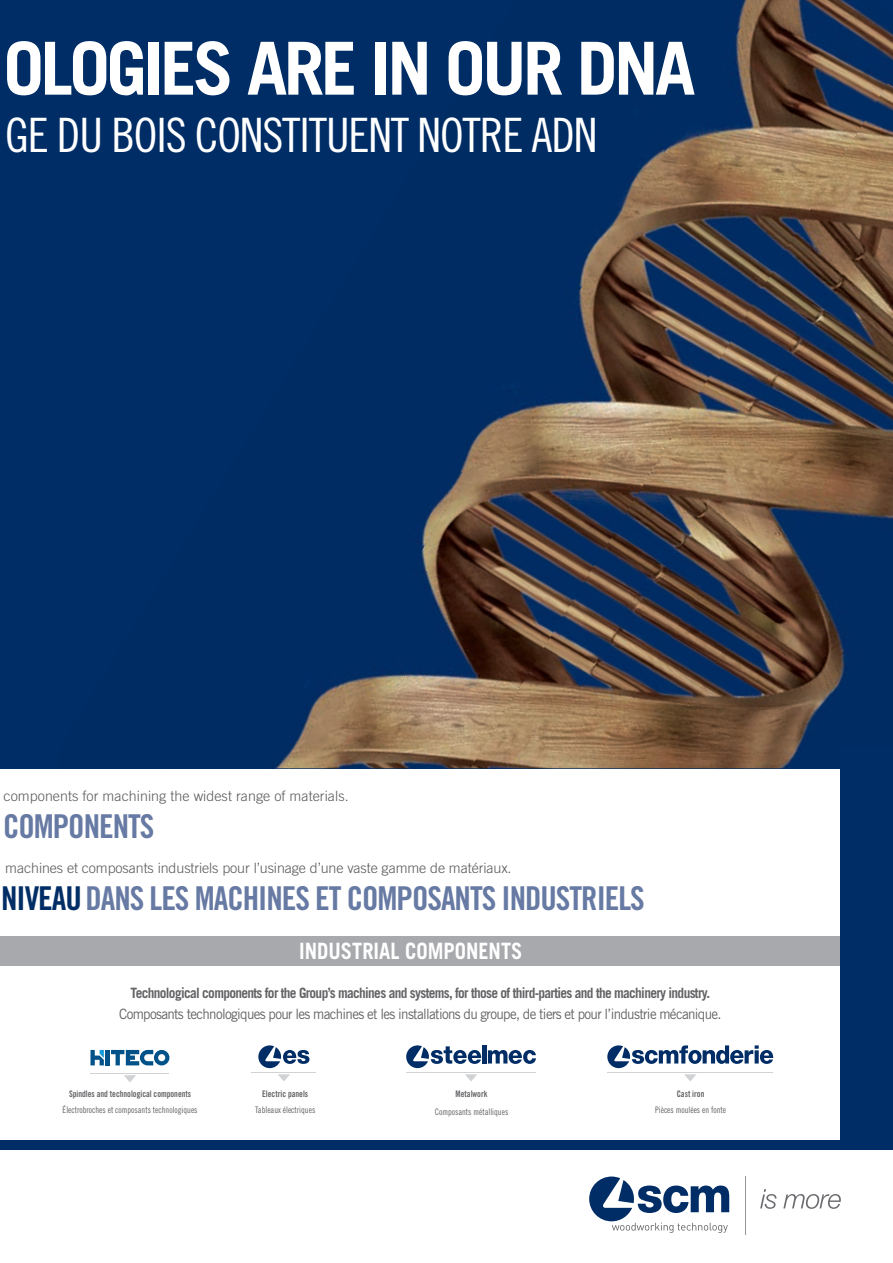
<style>
.page{position:relative;width:893px;height:1263px;background:#fff}
.page>*{position:absolute;margin:0;border:0;box-sizing:border-box;transform-origin:0 0}
.t1{font:700 73.2px "Trade Gothic LT Std";letter-spacing:-.05em;color:#fff}
.t2{font:47.4px "Trade Gothic LT Std Cn 18";letter-spacing:-.025em;color:#fff}
.t3{font:32.85px "Trade Gothic LT Std Bd Cn 20";letter-spacing:-.03em;color:#677aa4}
.t4{font:700 22.5px "Trade Gothic LT Std";color:#fff;scale:.9 1}
.t5{font:300 14.25px "Trade Gothic LT Std";letter-spacing:-.005em;color:#57585a}
.t6{font:700 14.25px "Trade Gothic LT Std";letter-spacing:-.05em;color:#636366;scale:.94 1}
.t7{font:14.25px "Trade Gothic LT Std";letter-spacing:-.05em;color:#636366;scale:.94 1}
.t8{font:9px "Trade Gothic LT Std Cn 18";color:#636366;scale:.94 1}
.t9{font:9px "Trade Gothic LT Std Bd Cn 20";color:#636366;scale:.94 1}
.s1{color:#002d66}
</style>
<div class="page">
<div style="left:0;top:936px;width:841px;height:30px;background:#a8a9ad"></div>
<div style="left:0;top:0;width:893px;height:768px;background:#002d66"></div>
<img style="left:757px;top:0;width:136px;height:75px">
<img style="left:735px;top:0;width:22px;height:75px">
<img style="left:636px;top:75px;width:257px;height:99px">
<img style="left:546px;top:174px;width:347px;height:594px">
<img style="left:591px;top:273px;width:302px;height:495px">
<img style="left:651px;top:372px;width:242px;height:396px">
<img style="left:467px;top:256px;width:267px;height:388px">
<img style="left:712px;top:471px;width:181px;height:297px">
<img style="left:772px;top:570px;width:121px;height:198px">
<img style="left:832px;top:669px;width:61px;height:99px">
<img style="left:421px;top:453px;width:46px;height:110px">
<img style="left:306px;top:563px;width:240px;height:205px">
<img style="left:288px;top:738px;width:67px;height:30px">
<div style="left:841px;top:746px;width:52px;height:403px;background:#002d66"></div>
<div style="left:0;top:1140px;width:893px;height:9px;background:#002d66"></div>
<svg style="left:124px;top:1075px;width:12px;height:7px"></svg>
<hr style="left:90px;top:1073px;width:79px;height:1px;background:#d1d2d4">
<svg style="left:278px;top:1074px;width:12px;height:7px"></svg>
<hr style="left:252px;top:1072px;width:64px;height:1px;background:#d1d2d4">
<svg style="left:465px;top:1074px;width:12px;height:7px"></svg>
<hr style="left:406px;top:1072px;width:130px;height:1px;background:#d1d2d4">
<svg style="left:684px;top:1074px;width:12px;height:7px"></svg>
<hr style="left:607px;top:1072px;width:166px;height:1px;background:#d1d2d4">
<svg style="left:90px;top:1050px;width:14px;height:15px"></svg>
<div style="left:105px;top:1050px;width:5px;height:15px;background:#015289"></div>
<svg style="left:111px;top:1050px;width:58px;height:15px"></svg>
<svg style="left:258px;top:1045px;width:51px;height:23px"></svg>
<svg style="left:406px;top:1045px;width:75px;height:23px"></svg>
<hr style="left:482px;top:1045px;width:4px;height:18px;background:#002d66">
<svg style="left:488px;top:1050px;width:48px;height:14px"></svg>
<svg style="left:607px;top:1045px;width:166px;height:23px"></svg>
<svg style="left:589px;top:1176px;width:140px;height:57px"></svg>
<svg style="left:760px;top:1189px;width:17px;height:20px"></svg>
<svg style="left:783px;top:1194px;width:58px;height:15px"></svg>
<hr style="left:746px;top:1176px;width:1px;height:59px;background:#939598">
<h1 class="t1" style="left:3px;top:24px;width:694px">OLOGIES ARE IN OUR DNA</h1>
<h2 class="t2" style="left:5px;top:106px;width:594px">GE DU BOIS CONSTITUENT NOTRE ADN</h2>
<p class="t5" style="left:4px;top:787px;width:347px">components for machining the widest range of materials.</p>
<h3 class="t3" style="left:3px;top:807px;width:153px">COMPONENTS</h3>
<p class="t5" style="left:5px;top:860px;width:508px">machines et composants industriels pour l’usinage d’une vaste gamme de matériaux.</p>
<h3 class="t3" style="left:1px;top:878px;width:645px"><span class="s1">NIVEAU</span>DANS LES MACHINES ET COMPOSANTS INDUSTRIELS</h3>
<h3 class="t4" style="left:299px;top:937px;width:250px">INDUSTRIAL COMPONENTS</h3>
<p class="t6" style="left:130px;top:984px;width:618px">Technological components for the Group’s machines and systems, for those of third-parties and the machinery industry.</p>
<p class="t7" style="left:119px;top:1005px;width:642px">Composants technologiques pour les machines et les installations du groupe, de tiers et pour l’industrie mécanique.</p>
<p class="t9" style="left:69px;top:1088px;width:131px">Spindles and technological components</p>
<p class="t8" style="left:63px;top:1104px;width:145px">Électrobroches et composants technologiques</p>
<p class="t9" style="left:262px;top:1088px;width:50px">Electric panels</p>
<p class="t8" style="left:255px;top:1105px;width:66px">Tableaux électriques</p>
<p class="t9" style="left:456px;top:1088px;width:36px">Metalwork</p>
<p class="t8" style="left:435px;top:1106px;width:80px">Composants métalliques</p>
<p class="t9" style="left:677px;top:1088px;width:31px">Cast iron</p>
<p class="t8" style="left:655px;top:1105px;width:77px">Pièces moulées en fonte</p>
</div>
